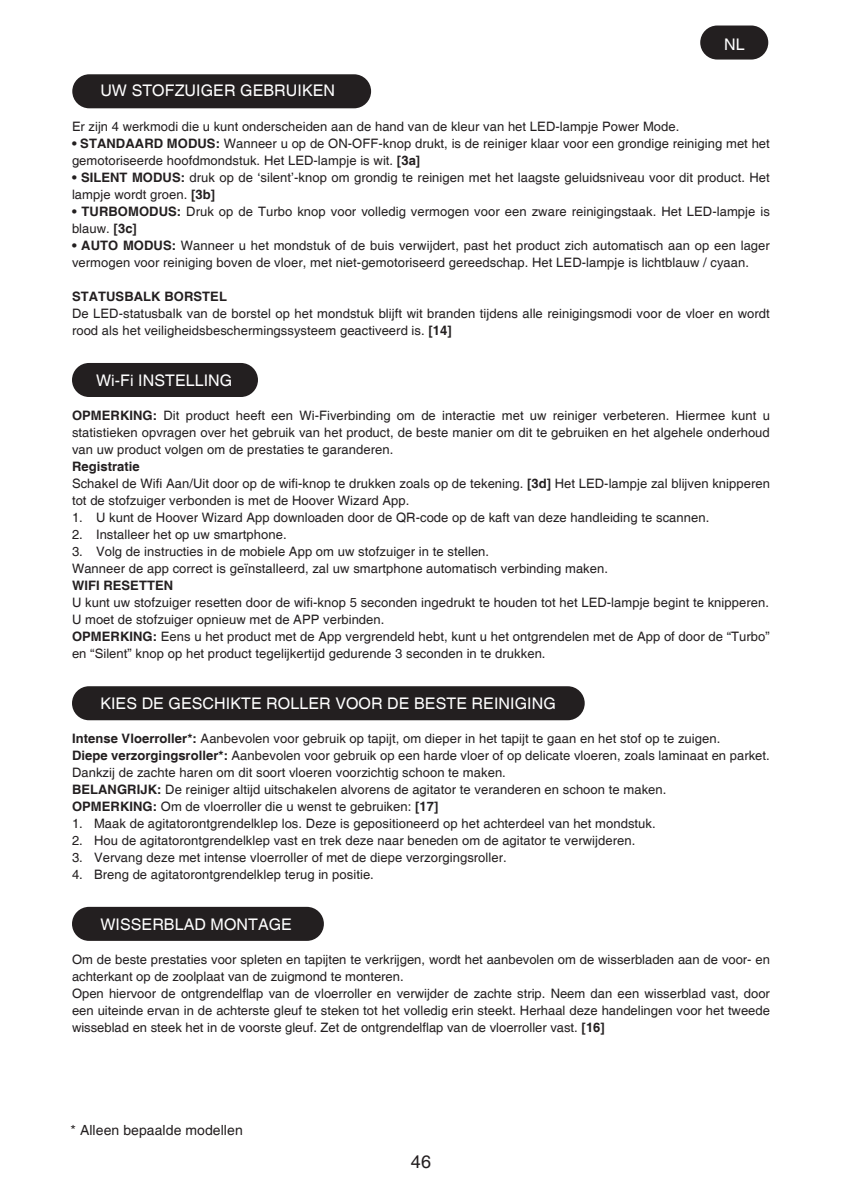
<style>
.page{position:relative;width:842px;height:1191px;background:#fff}
.page>*{position:absolute;margin:0;border:0;box-sizing:border-box;transform-origin:0 0}
.t1{font:18px "Helvetica";color:#231f20}
.t2{font:16px "Helvetica";letter-spacing:.005em;color:#fff}
.t3{font:14px "Helvetica";letter-spacing:.005em;color:#231f20}
.t4{font:13px/17px "Helvetica";letter-spacing:.005em;color:#231f20}
.t5{font:700 13px "Helvetica";letter-spacing:.005em;color:#231f20}
.s1{font-weight:700}
</style>
<div class="page">
<div style="left:701px;top:27px;width:66px;height:32px;background:#231f20;border-radius:16px"></div>
<div style="left:700px;top:26px;width:68px;height:34px;border:2px solid #231f20;border-radius:16px"></div>
<div style="left:72px;top:74px;width:299px;height:34px;background:#231f20;border-radius:17px"></div>
<div style="left:72px;top:907px;width:252px;height:34px;background:#231f20;border-radius:17px"></div>
<div style="left:72px;top:363px;width:186px;height:34px;background:#231f20;border-radius:17px"></div>
<div style="left:72px;top:686px;width:513px;height:34px;background:#231f20;border-radius:17px"></div>
<p class="t2" style="left:724px;top:35px;width:22px">NL</p>
<p class="t2" style="left:100px;top:81px;width:236px">UW STOFZUIGER GEBRUIKEN</p>
<p class="t4" style="left:72px;top:118px;width:609px">Er zijn 4 werkmodi die u kunt onderscheiden aan de hand van de kleur van het LED-lampje Power Mode.</p>
<p class="t4" style="left:72px;top:135px;width:699px"><span class="s1">• STANDAARD MODUS:</span> Wanneer u op de ON-OFF-knop drukt, is de reiniger klaar voor een grondige reiniging met het gemotoriseerde hoofdmondstuk. Het LED-lampje is wit. <span class="s1">[3a]</span></p>
<p class="t4" style="left:72px;top:169px;width:699px"><span class="s1">• SILENT MODUS:</span> druk op de ‘silent’-knop om grondig te reinigen met het laagste geluidsniveau voor dit product. Het lampje wordt groen. <span class="s1">[3b]</span></p>
<p class="t4" style="left:72px;top:203px;width:699px"><span class="s1">• TURBOMODUS:</span> Druk op de Turbo knop voor volledig vermogen voor een zware reinigingstaak. Het LED-lampje is blauw. <span class="s1">[3c]</span></p>
<p class="t4" style="left:72px;top:237px;width:699px"><span class="s1">• AUTO MODUS:</span> Wanneer u het mondstuk of de buis verwijdert, past het product zich automatisch aan op een lager vermogen voor reiniging boven de vloer, met niet-gemotoriseerd gereedschap. Het LED-lampje is lichtblauw / cyaan.</p>
<p class="t5" style="left:72px;top:289px;width:156px">STATUSBALK BORSTEL</p>
<p class="t4" style="left:72px;top:305px;width:699px">De LED-statusbalk van de borstel op het mondstuk blijft wit branden tijdens alle reinigingsmodi voor de vloer en wordt rood als het veiligheidsbeschermingssysteem geactiveerd is. <span class="s1">[14]</span></p>
<p class="t2" style="left:96px;top:371px;width:138px">Wi-Fi INSTELLING</p>
<p class="t4" style="left:72px;top:407px;width:699px;text-align:justify"><span class="s1">OPMERKING:</span> Dit product heeft een Wi-Fiverbinding om de interactie met uw reiniger verbeteren. Hiermee kunt u statistieken opvragen over het gebruik van het product, de beste manier om dit te gebruiken en het algehele onderhoud van uw product volgen om de prestaties te garanderen.</p>
<p class="t4" style="left:72px;top:458px;width:699px"><span class="s1">Registratie<br></span>Schakel de Wifi Aan/Uit door op de wifi-knop te drukken zoals op de tekening. <span class="s1">[3d]</span> Het LED-lampje zal blijven knipperen tot de stofzuiger verbonden is met de Hoover Wizard App.</p>
<p class="t4" style="left:72px;top:509px;width:639px">1. U kunt de Hoover Wizard App downloaden door de QR-code op de kaft van deze handleiding te scannen.</p>
<p class="t4" style="left:72px;top:526px;width:216px">2. Installeer het op uw smartphone.</p>
<p class="t4" style="left:72px;top:543px;width:537px">3. Volg de instructies in de mobiele App om uw stofzuiger in te stellen.<br>Wanneer de app correct is geïnstalleerd, zal uw smartphone automatisch verbinding maken.</p>
<p class="t5" style="left:72px;top:578px;width:103px">WIFI RESETTEN</p>
<p class="t4" style="left:72px;top:594px;width:699px">U kunt uw stofzuiger resetten door de wifi-knop 5 seconden ingedrukt te houden tot het LED-lampje begint te knipperen.<br>U moet de stofzuiger opnieuw met de APP verbinden.<br><span class="s1">OPMERKING:</span> Eens u het product met de App vergrendeld hebt, kunt u het ontgrendelen met de App of door de “Turbo” en “Silent” knop op het product tegelijkertijd gedurende 3 seconden in te drukken.</p>
<p class="t2" style="left:100px;top:694px;width:457px">KIES DE GESCHIKTE ROLLER VOOR DE BESTE REINIGING</p>
<p class="t4" style="left:72px;top:730px;width:699px"><span class="s1">Intense Vloerroller*:</span> Aanbevolen voor gebruik op tapijt, om dieper in het tapijt te gaan en het stof op te zuigen.<br><span class="s1">Diepe verzorgingsroller*:</span> Aanbevolen voor gebruik op een harde vloer of op delicate vloeren, zoals laminaat en parket.<br>Dankzij de zachte haren om dit soort vloeren voorzichtig schoon te maken.<br><span class="s1">BELANGRIJK:</span> De reiniger altijd uitschakelen alvorens de agitator te veranderen en schoon te maken.<br><span class="s1">OPMERKING:</span> Om de vloerroller die u wenst te gebruiken: <span class="s1">[17]</span></p>
<p class="t4" style="left:72px;top:815px;width:585px">1. Maak de agitatorontgrendelklep los. Deze is gepositioneerd op het achterdeel van het mondstuk.</p>
<p class="t4" style="left:72px;top:832px;width:565px">2. Hou de agitatorontgrendelklep vast en trek deze naar beneden om de agitator te verwijderen.</p>
<p class="t4" style="left:72px;top:849px;width:436px">3. Vervang deze met intense vloerroller of met de diepe verzorgingsroller.</p>
<p class="t4" style="left:72px;top:866px;width:303px">4. Breng de agitatorontgrendelklep terug in positie.</p>
<p class="t2" style="left:100px;top:915px;width:193px">WISSERBLAD MONTAGE</p>
<p class="t4" style="left:72px;top:951px;width:699px">Om de beste prestaties voor spleten en tapijten te verkrijgen, wordt het aanbevolen om de wisserbladen aan de voor- en achterkant op de zoolplaat van de zuigmond te monteren.<br>Open hiervoor de ontgrendelflap van de vloerroller en verwijder de zachte strip. Neem dan een wisserblad vast, door een uiteinde ervan in de achterste gleuf te steken tot het volledig erin steekt. Herhaal deze handelingen voor het tweede wisseblad en steek het in de voorste gleuf. Zet de ontgrendelflap van de vloerroller vast. <span class="s1">[16]</span></p>
<p class="t3" style="left:71px;top:1121px;width:174px">* Alleen bepaalde modellen</p>
<h1 class="t1" style="left:411px;top:1151px;width:22px">46</h1>
</div>
